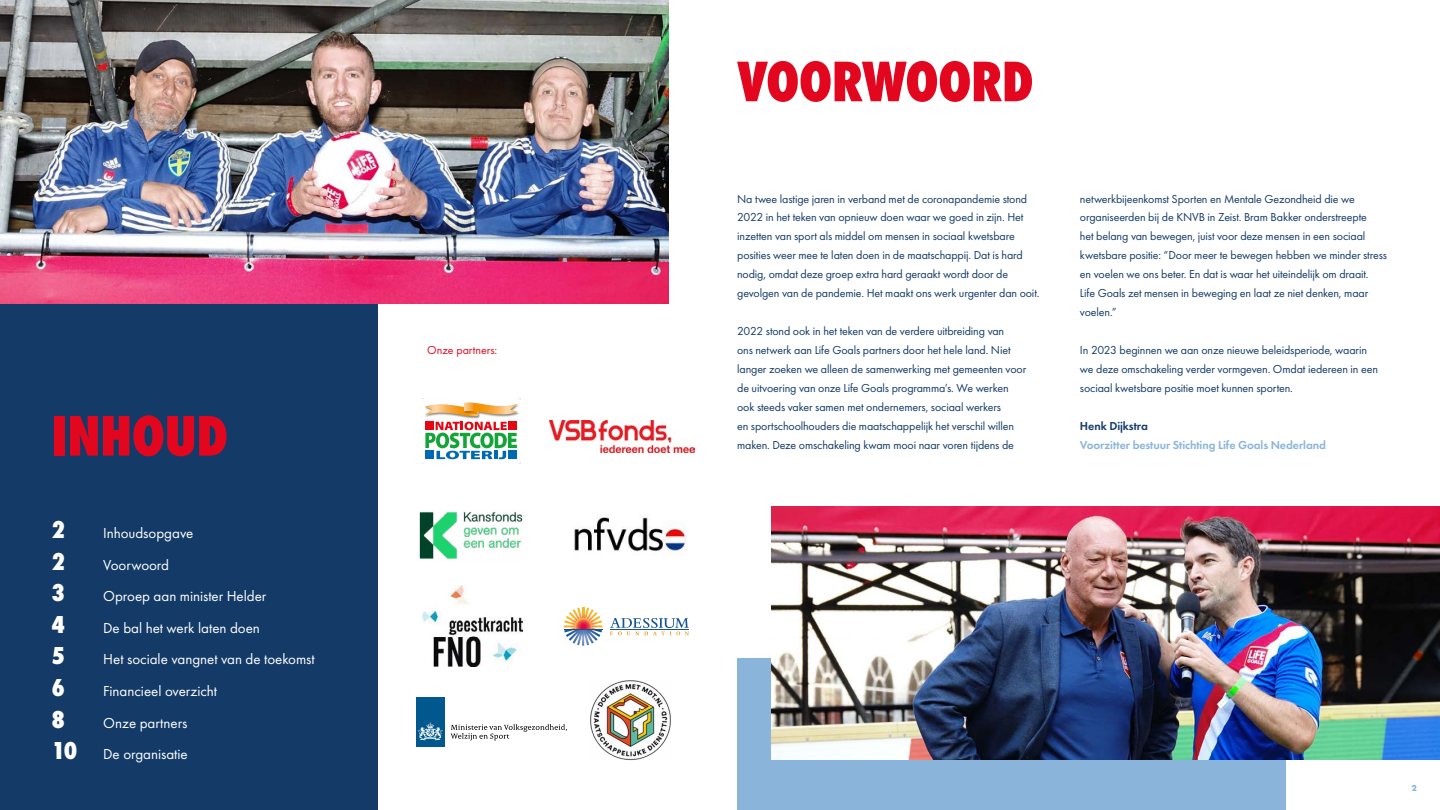
<style>
.page{position:relative;width:1440px;height:810px;background:#fff}
.page>*{position:absolute;margin:0;border:0;box-sizing:border-box;transform-origin:0 0}
.t1{font:800 condensed 52.5px "Futura";letter-spacing:-.015em;color:#e2071f}
.t2{font:800 condensed 22.5px "Futura";color:#fff}
.t3{font:15px/31.7px "Futura PT";letter-spacing:-.005em;color:#fff;text-align:right}
.t4{font:12px/19px "Futura PT";letter-spacing:-.01em;color:#143b67}
.t5{font:600 12px "Futura PT";letter-spacing:-.01em;color:#8ab4da}
.t6{font:12px "Futura PT";color:#e2071f}
.t7{font:600 12px "Futura PT";letter-spacing:-.01em;color:#143b67}
.t8{font:700 9px "Futura PT";color:#8ab4da}
.s1{font-family:"Futura";font-weight:800;font-stretch:condensed;font-size:22.5px}
</style>
<div class="page">
<div style="left:737px;top:658px;width:549px;height:152px;background:#8ab4da"></div>
<div style="left:0;top:0;width:377px;height:810px;background:#143b67"></div>
<img style="left:0;top:0;width:669px;height:304px">
<svg style="left:425px;top:402px;width:94px;height:58px"></svg>
<hr style="left:582px;top:607px;width:2px;height:39px;background:#fab62b">
<svg style="left:610px;top:618px;width:79px;height:17px"></svg>
<svg style="left:564px;top:608px;width:38px;height:38px"></svg>
<hr style="left:564px;top:630px;width:38px;height:1px;background:#125394">
<div style="left:416px;top:698px;width:29px;height:49px;background:#00588e"></div>
<svg style="left:417px;top:722px;width:26px;height:19px"></svg>
<svg style="left:451px;top:724px;width:116px;height:17px"></svg>
<img style="left:771px;top:506px;width:669px;height:253px">
<img style="left:574px;top:515px;width:113px;height:39px">
<img style="left:590px;top:680px;width:81px;height:81px">
<img style="left:423px;top:585px;width:99px;height:82px">
<img style="left:549px;top:421px;width:145px;height:32px">
<img style="left:419px;top:511px;width:104px;height:48px">
<h1 class="t1" style="left:51px;top:400px;width:178px">INHOUD</h1>
<h2 class="t2" style="left:51px;top:514px;width:15px">2</h2>
<p class="t3" style="left:103px;top:517px;width:92px">Inhoudsopgave</p>
<h2 class="t2" style="left:51px;top:546px;width:15px">2</h2>
<p class="t3" style="left:103px;top:549px;width:67px">Voorwoord</p>
<h2 class="t2" style="left:51px;top:578px;width:15px">3</h2>
<p class="t3" style="left:103px;top:580px;width:165px">Oproep aan minister Helder</p>
<h2 class="t2" style="left:51px;top:609px;width:15px">4</h2>
<p class="t3" style="left:103px;top:612px;width:158px">De bal het werk laten doen</p>
<h2 class="t2" style="left:51px;top:641px;width:15px">5</h2>
<p class="t3" style="left:103px;top:644px;width:213px">Het sociale vangnet van de toekomst</p>
<h2 class="t2" style="left:51px;top:672px;width:15px">6</h2>
<p class="t3" style="left:103px;top:675px;width:116px">Financieel overzicht</p>
<h2 class="t2" style="left:51px;top:704px;width:15px">8</h2>
<p class="t3" style="left:51px;top:707px;width:138px">Onze partners<br><span class="s1">10</span> De organisatie</p>
<p class="t6" style="left:427px;top:343px;width:72px">Onze partners:</p>
<h1 class="t1" style="left:737px;top:46px;width:298px">VOORWOORD</h1>
<p class="t4" style="left:737px;top:189px;width:304px">Na twee lastige jaren in verband met de coronapandemie stond 2022 in het teken van opnieuw doen waar we goed in zijn. Het inzetten van sport als middel om mensen in sociaal kwetsbare posities weer mee te laten doen in de maatschappij. Dat is hard nodig, omdat deze groep extra hard geraakt wordt door de gevolgen van de pandemie. Het maakt ons werk urgenter dan ooit.</p>
<p class="t4" style="left:737px;top:322px;width:291px">2022 stond ook in het teken van de verdere uitbreiding van<br>ons netwerk aan Life Goals partners door het hele land. Niet langer zoeken we alleen de samenwerking met gemeenten voor de uitvoering van onze Life Goals programma’s. We werken ook steeds vaker samen met ondernemers, sociaal werkers<br>en sportschoolhouders die maatschappelijk het verschil willen maken. Deze omschakeling kwam mooi naar voren tijdens de</p>
<p class="t4" style="left:1080px;top:189px;width:309px">netwerkbijeenkomst Sporten en Mentale Gezondheid die we organiseerden bij de KNVB in Zeist. Bram Bakker onderstreepte<br>het belang van bewegen, juist voor deze mensen in een sociaal kwetsbare positie: “Door meer te bewegen hebben we minder stress en voelen we ons beter. En dat is waar het uiteindelijk om draait.<br>Life Goals zet mensen in beweging en laat ze niet denken, maar voelen.”</p>
<p class="t4" style="left:1080px;top:341px;width:300px">In 2023 beginnen we aan onze nieuwe beleidsperiode, waarin we deze omschakeling verder vormgeven. Omdat iedereen in een sociaal kwetsbare positie moet kunnen sporten.</p>
<p class="t7" style="left:1080px;top:419px;width:69px">Henk Dijkstra</p>
<p class="t5" style="left:1080px;top:438px;width:247px">Voorzitter bestuur Stichting Life Goals Nederland</p>
<p class="t8" style="left:1412px;top:782px;width:7px">2</p>
</div>
